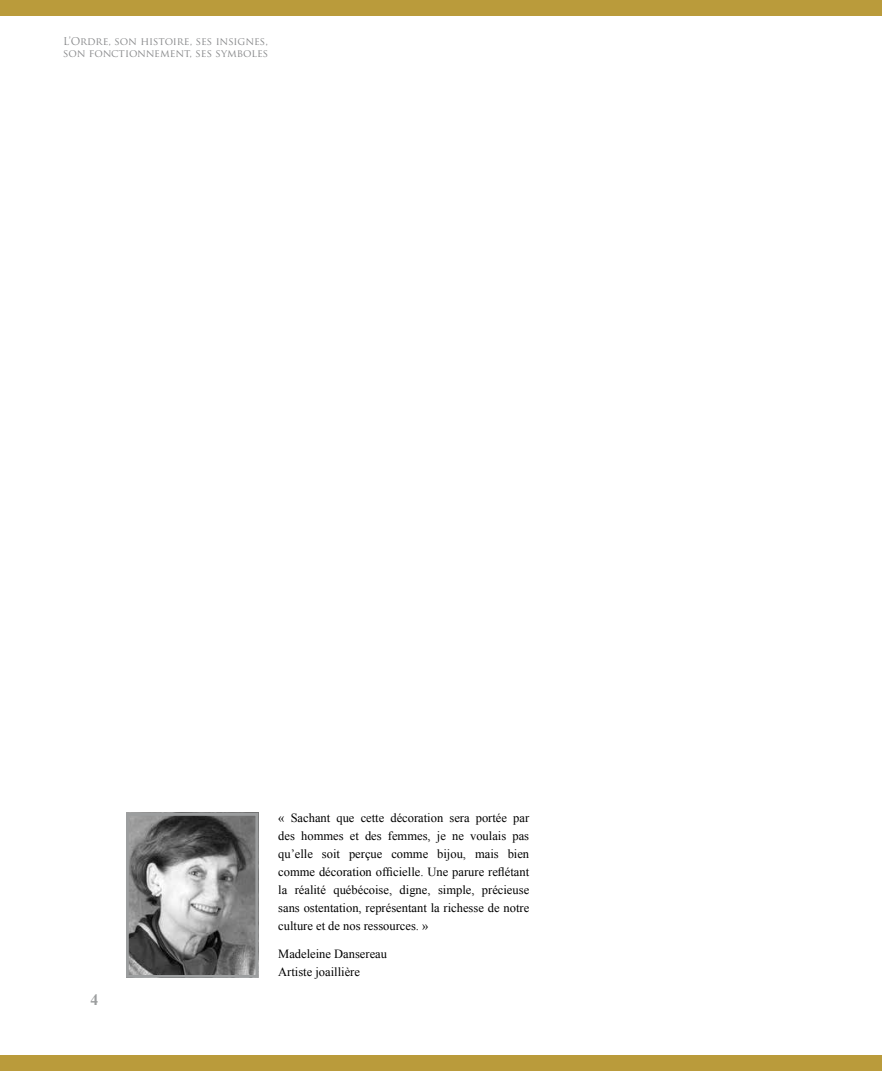
<style>
.page{position:relative;width:882px;height:1071px;background:#fff}
.page>*{position:absolute;margin:0;border:0;box-sizing:border-box;transform-origin:0 0}
.t1{font:700 15.75px "Times New Roman";color:#9c9e9f}
.t2{font:12.6px/18px "Times New Roman";color:#000;text-align:justify}
.t3{font:10.5px/12.6px "Trajan Pro";letter-spacing:-.005em;color:#87888a}
</style>
<div class="page">
<div style="left:0;top:0;width:882px;height:16px;background:#ba9b3b"></div>
<div style="left:0;top:1055px;width:882px;height:16px;background:#ba9b3b"></div>
<img style="left:130px;top:817px;width:124px;height:157px">
<div style="left:126px;top:813px;width:132px;height:165px;border:3px solid #9c9e9f"></div>
<p class="t3" style="left:63px;top:35px;width:207px">L’Ordre, son histoire, ses insignes, son fonctionnement, ses symboles</p>
<p class="t1" style="left:91px;top:989px;width:9px">4</p>
<p class="t2" style="left:278px;top:808px;width:252px">« Sachant que cette décoration sera portée par des hommes et des femmes, je ne voulais pas qu’elle soit perçue comme bijou, mais bien comme décoration officielle. Une parure reflétant la réalité québécoise, digne, simple, précieuse sans ostentation, représentant la richesse de notre culture et de nos ressources. »</p>
<p class="t2" style="left:278px;top:945px;width:110px">Madeleine Dansereau<br>Artiste joaillière</p>
</div>
